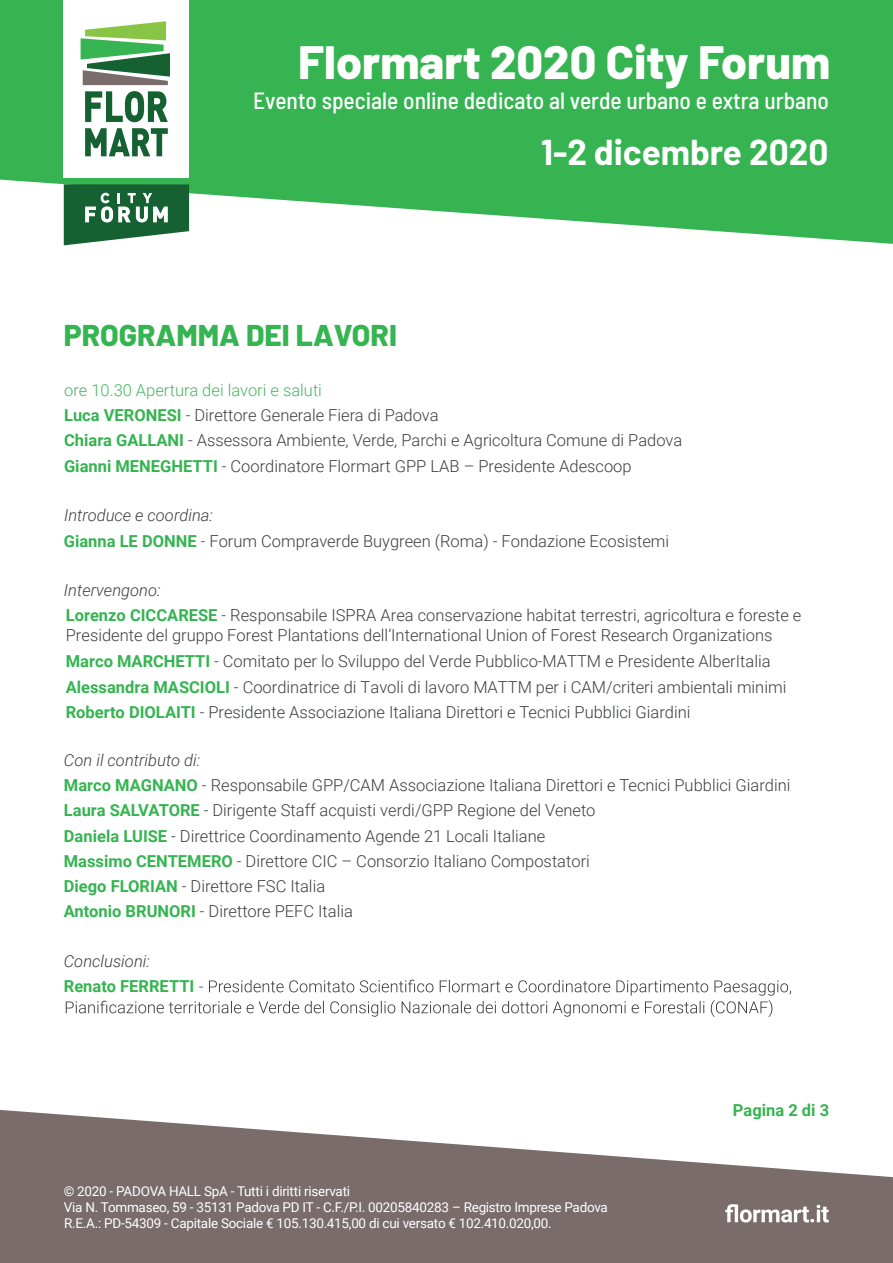
<style>
.page{position:relative;width:893px;height:1263px;background:#fff}
.page>*{position:absolute;margin:0;border:0;box-sizing:border-box;transform-origin:0 0}
.t1{font:800 46.65px "Barlow";color:#fff}
.t2{font:700 35.1px "Barlow";color:#fff}
.t3{font:800 30px "Barlow";color:#35b451}
.t4{font:500 semi-condensed 23.4px "Barlow";color:#fff}
.t5{font:300 16.5px/25.2px "Roboto";color:#3e3e3f}
.t6{font:italic 300 16.5px "Roboto";color:#3e3e3f}
.t7{font:700 16.5px "Roboto";color:#35b451}
.t8{font:13.5px/16.2px "Roboto";letter-spacing:-.02em;color:#fff}
.s1{color:#45b85e}
.s2{font-weight:700;color:#35b451}
.s3{color:#3a3c41}
.s4{font-style:italic}
</style>
<div class="page">
<svg style="left:0;top:0;width:893px;height:244px;fill:#35b451"></svg>
<div style="left:64px;top:0;width:125px;height:178px;background:#fff"></div>
<svg style="left:85px;top:91px;width:83px;height:31px"></svg>
<svg style="left:85px;top:128px;width:83px;height:28px"></svg>
<svg style="left:81px;top:21px;width:89px;height:64px"></svg>
<svg style="left:64px;top:184px;width:125px;height:61px"></svg>
<svg style="left:0;top:1110px;width:893px;height:153px;fill:#796c6b"></svg>
<svg style="left:725px;top:1204px;width:104px;height:18px"></svg>
<svg style="left:66px;top:980px;width:725px;height:37px"></svg>
<h1 class="t1" style="left:298px;top:33px;width:533px">Flormart 2020 City Forum</h1>
<h3 class="t4" style="left:253px;top:86px;width:577px">Evento speciale online dedicato al verde urbano e extra urbano</h3>
<h2 class="t2" style="left:541px;top:130px;width:289px">1-2 dicembre 2020</h2>
<h3 class="t3" style="left:64px;top:317px;width:335px">PROGRAMMA DEI LAVORI</h3>
<p class="t5" style="left:64px;top:377px;width:620px"><span class="s1">ore 10.30 Apertura dei lavori e saluti<br></span><span class="s2">Luca VERONESI</span> - Direttore Generale Fiera di Padova<br><span class="s2">Chiara GALLANI</span> - Assessora Ambiente, Verde, Parchi e Agricoltura Comune di Padova <span class="s2">Gianni MENEGHETTI</span> - Coordinatore Flormart GPP LAB – Presidente Adescoop</p>
<p class="t6" style="left:64px;top:504px;width:150px">Introduce e coordina:</p>
<p class="t5" style="left:64px;top:527px;width:607px"><span class="s2">Gianna LE DONNE</span> - Forum Compraverde Buygreen (Roma) - Fondazione Ecosistemi</p>
<p class="t6" style="left:64px;top:579px;width:98px">Intervengono:</p>
<p class="t5" style="left:66px;top:605px;width:737px;line-height:19.8px"><span class="s2">Lorenzo CICCARESE</span> - Responsabile ISPRA Area conservazione habitat terrestri, agricoltura e foreste e<br>Presidente del gruppo Forest Plantations dell’International Union of Forest Research Organizations</p>
<p class="t5" style="left:66px;top:648px;width:722px;line-height:25.7px"><span class="s2">Marco MARCHETTI</span> - Comitato per lo Sviluppo del Verde Pubblico-MATTM e Presidente AlberItalia<br><span class="s2">Alessandra MASCIOLI</span> - Coordinatrice di Tavoli di lavoro MATTM per i CAM/criteri ambientali minimi<br><span class="s2">Roberto DIOLAITI</span> <span class="s3">- Presidente Associazione Italiana Direttori e Tecnici Pubblici Giardini</span></p>
<p class="t5" style="left:64px;top:747px;width:728px"><span class="s4">Con il contributo di:<br></span><span class="s2">Marco MAGNANO</span> - Responsabile GPP/CAM Associazione Italiana Direttori e Tecnici Pubblici Giardini <span class="s2">Laura SALVATORE</span> - Dirigente Staff acquisti verdi/GPP Regione del Veneto<br><span class="s2">Daniela LUISE</span> - Direttrice Coordinamento Agende 21 Locali Italiane<br><span class="s2">Massimo CENTEMERO</span> - Direttore CIC – Consorzio Italiano Compostatori<br><span class="s2">Diego FLORIAN</span> - Direttore FSC Italia<br><span class="s2">Antonio BRUNORI</span> - Direttore PEFC Italia</p>
<p class="t6" style="left:64px;top:949px;width:88px">Conclusioni:</p>
<p class="t7" style="left:64px;top:975px;width:132px">Renato FERRETTI</p>
<p class="t8" style="left:64px;top:1182px;width:546px">© 2020 - PADOVA HALL SpA - Tutti i diritti riservati<br>Via N. Tommaseo, 59 - 35131 Padova PD IT - C.F./P.I. 00205840283 – Registro Imprese Padova<br>R.E.A.: PD-54309 - Capitale Sociale € 105.130.415,00 di cui versato € 102.410.020,00.</p>
<p class="t7" style="left:733px;top:1099px;width:98px">Pagina 2 di 3</p>
</div>
